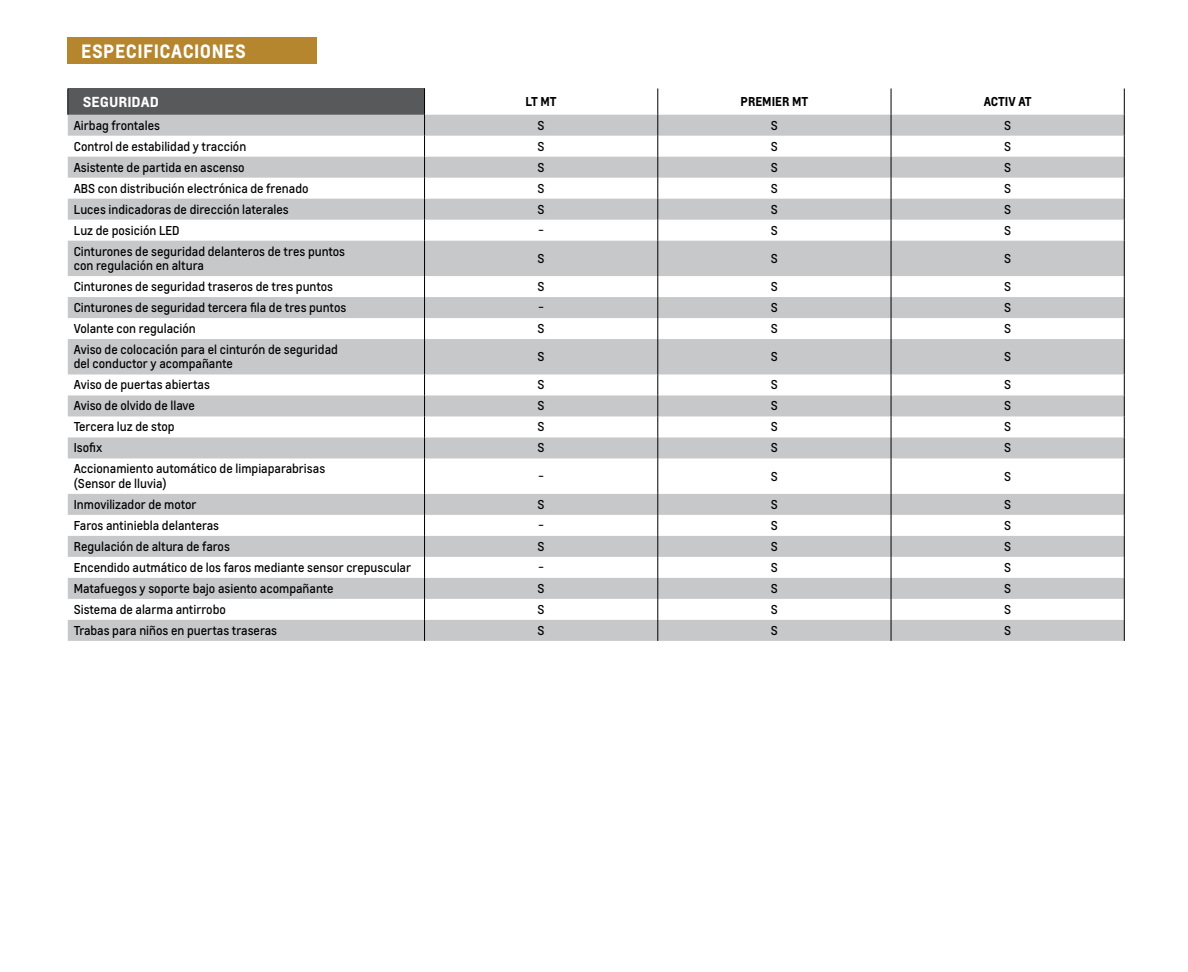
<style>
.page{position:relative;width:1188px;height:972px;background:#fff}
.page>*{position:absolute;margin:0;border:0;box-sizing:border-box;transform-origin:0 0}
.t1{font:700 18px "Louis Global 2";letter-spacing:.03em;color:#fff}
.t2{font:700 13.5px "Louis";color:#fff;scale:1.07 1}
.t3{font:12px/14.4px "Louis";color:#000}
.t4{font:700 12px "Louis";color:#000}
</style>
<div class="page">
<div style="left:68px;top:38px;width:249px;height:26px;background:#b5862d"></div>
<div style="left:68px;top:88px;width:357px;height:27px;background:#58595b"></div>
<svg style="left:68px;top:115px;width:1056px;height:526px;fill:#c7c8ca"></svg>
<svg style="left:68px;top:88px;width:1px;height:27px"></svg>
<hr style="left:658px;top:241px;width:1px;height:35px;background:#000">
<hr style="left:891px;top:241px;width:1px;height:35px;background:#000">
<hr style="left:1124px;top:241px;width:1px;height:35px;background:#000">
<svg style="left:658px;top:276px;width:1px;height:63px"></svg>
<svg style="left:891px;top:276px;width:1px;height:63px"></svg>
<svg style="left:1124px;top:276px;width:1px;height:63px"></svg>
<hr style="left:658px;top:339px;width:1px;height:35px;background:#000">
<hr style="left:891px;top:339px;width:1px;height:35px;background:#000">
<hr style="left:1124px;top:339px;width:1px;height:35px;background:#000">
<svg style="left:658px;top:374px;width:1px;height:84px"></svg>
<svg style="left:891px;top:374px;width:1px;height:84px"></svg>
<svg style="left:1124px;top:374px;width:1px;height:84px"></svg>
<hr style="left:658px;top:458px;width:1px;height:36px;background:#000">
<hr style="left:891px;top:458px;width:1px;height:36px;background:#000">
<hr style="left:1124px;top:458px;width:1px;height:36px;background:#000">
<svg style="left:658px;top:494px;width:1px;height:147px"></svg>
<svg style="left:891px;top:494px;width:1px;height:147px"></svg>
<svg style="left:1124px;top:494px;width:1px;height:147px"></svg>
<hr style="left:424px;top:241px;width:1px;height:35px;background:#000">
<svg style="left:424px;top:276px;width:1px;height:63px"></svg>
<hr style="left:424px;top:339px;width:1px;height:35px;background:#000">
<svg style="left:424px;top:374px;width:1px;height:84px"></svg>
<hr style="left:424px;top:458px;width:1px;height:36px;background:#000">
<svg style="left:424px;top:494px;width:1px;height:147px"></svg>
<svg style="left:424px;top:88px;width:1px;height:153px"></svg>
<svg style="left:657px;top:88px;width:2px;height:153px"></svg>
<svg style="left:891px;top:88px;width:1px;height:153px"></svg>
<svg style="left:1124px;top:88px;width:1px;height:153px"></svg>
<h1 class="t1" style="left:81px;top:38px;width:166px">ESPECIFICACIONES</h1>
<p class="t2" style="left:83px;top:93px;width:72px">SEGURIDAD</p>
<p class="t4" style="left:526px;top:94px;width:33px">LT MT</p>
<p class="t4" style="left:741px;top:94px;width:69px">PREMIER MT</p>
<p class="t4" style="left:984px;top:94px;width:49px">ACTIV AT</p>
<p class="t3" style="left:74px;top:118px;width:88px">Airbag frontales</p>
<p class="t3" style="left:538px;top:118px;width:9px">S</p>
<p class="t3" style="left:771px;top:118px;width:9px">S</p>
<p class="t3" style="left:1004px;top:118px;width:9px">S</p>
<p class="t3" style="left:74px;top:139px;width:174px">Control de estabilidad y tracción</p>
<p class="t3" style="left:538px;top:139px;width:9px">S</p>
<p class="t3" style="left:771px;top:139px;width:9px">S</p>
<p class="t3" style="left:1004px;top:139px;width:9px">S</p>
<p class="t3" style="left:74px;top:160px;width:172px">Asistente de partida en ascenso</p>
<p class="t3" style="left:538px;top:160px;width:9px">S</p>
<p class="t3" style="left:771px;top:160px;width:9px">S</p>
<p class="t3" style="left:1004px;top:160px;width:9px">S</p>
<p class="t3" style="left:74px;top:181px;width:236px">ABS con distribución electrónica de frenado</p>
<p class="t3" style="left:538px;top:181px;width:9px">S</p>
<p class="t3" style="left:771px;top:181px;width:9px">S</p>
<p class="t3" style="left:1004px;top:181px;width:9px">S</p>
<p class="t3" style="left:74px;top:202px;width:217px">Luces indicadoras de dirección laterales</p>
<p class="t3" style="left:538px;top:202px;width:9px">S</p>
<p class="t3" style="left:771px;top:202px;width:9px">S</p>
<p class="t3" style="left:1004px;top:202px;width:9px">S</p>
<p class="t3" style="left:74px;top:223px;width:107px">Luz de posición LED</p>
<p class="t3" style="left:538px;top:223px;width:7px">-</p>
<p class="t3" style="left:771px;top:223px;width:9px">S</p>
<p class="t3" style="left:1004px;top:223px;width:9px">S</p>
<p class="t3" style="left:74px;top:244px;width:273px">Cinturones de seguridad delanteros de tres puntos con regulación en altura</p>
<p class="t3" style="left:538px;top:251px;width:9px">S</p>
<p class="t3" style="left:771px;top:251px;width:9px">S</p>
<p class="t3" style="left:1004px;top:251px;width:9px">S</p>
<p class="t3" style="left:74px;top:279px;width:261px">Cinturones de seguridad traseros de tres puntos</p>
<p class="t3" style="left:538px;top:279px;width:9px">S</p>
<p class="t3" style="left:771px;top:279px;width:9px">S</p>
<p class="t3" style="left:1004px;top:279px;width:9px">S</p>
<p class="t3" style="left:74px;top:300px;width:274px">Cinturones de seguridad tercera fila de tres puntos</p>
<p class="t3" style="left:538px;top:300px;width:7px">-</p>
<p class="t3" style="left:771px;top:300px;width:9px">S</p>
<p class="t3" style="left:1004px;top:300px;width:9px">S</p>
<p class="t3" style="left:74px;top:321px;width:124px">Volante con regulación</p>
<p class="t3" style="left:538px;top:321px;width:9px">S</p>
<p class="t3" style="left:771px;top:321px;width:9px">S</p>
<p class="t3" style="left:1004px;top:321px;width:9px">S</p>
<p class="t3" style="left:74px;top:342px;width:266px">Aviso de colocación para el cinturón de seguridad del conductor y acompañante</p>
<p class="t3" style="left:538px;top:350px;width:9px">S</p>
<p class="t3" style="left:771px;top:350px;width:9px">S</p>
<p class="t3" style="left:1004px;top:350px;width:9px">S</p>
<p class="t3" style="left:74px;top:378px;width:138px">Aviso de puertas abiertas</p>
<p class="t3" style="left:538px;top:378px;width:9px">S</p>
<p class="t3" style="left:771px;top:378px;width:9px">S</p>
<p class="t3" style="left:1004px;top:378px;width:9px">S</p>
<p class="t3" style="left:74px;top:399px;width:123px">Aviso de olvido de llave</p>
<p class="t3" style="left:538px;top:399px;width:9px">S</p>
<p class="t3" style="left:771px;top:399px;width:9px">S</p>
<p class="t3" style="left:1004px;top:399px;width:9px">S</p>
<p class="t3" style="left:74px;top:420px;width:102px">Tercera luz de stop</p>
<p class="t3" style="left:538px;top:420px;width:9px">S</p>
<p class="t3" style="left:771px;top:420px;width:9px">S</p>
<p class="t3" style="left:1004px;top:420px;width:9px">S</p>
<p class="t3" style="left:74px;top:441px;width:30px">Isofix</p>
<p class="t3" style="left:538px;top:441px;width:9px">S</p>
<p class="t3" style="left:771px;top:441px;width:9px">S</p>
<p class="t3" style="left:1004px;top:441px;width:9px">S</p>
<p class="t3" style="left:74px;top:462px;width:253px">Accionamiento automático de limpiaparabrisas (Sensor de lluvia)</p>
<p class="t3" style="left:538px;top:469px;width:7px">-</p>
<p class="t3" style="left:771px;top:469px;width:9px">S</p>
<p class="t3" style="left:1004px;top:469px;width:9px">S</p>
<p class="t3" style="left:74px;top:497px;width:124px">Inmovilizador de motor</p>
<p class="t3" style="left:538px;top:497px;width:9px">S</p>
<p class="t3" style="left:771px;top:497px;width:9px">S</p>
<p class="t3" style="left:1004px;top:497px;width:9px">S</p>
<p class="t3" style="left:74px;top:518px;width:147px">Faros antiniebla delanteras</p>
<p class="t3" style="left:538px;top:518px;width:7px">-</p>
<p class="t3" style="left:771px;top:518px;width:9px">S</p>
<p class="t3" style="left:1004px;top:518px;width:9px">S</p>
<p class="t3" style="left:74px;top:539px;width:158px">Regulación de altura de faros</p>
<p class="t3" style="left:538px;top:539px;width:9px">S</p>
<p class="t3" style="left:771px;top:539px;width:9px">S</p>
<p class="t3" style="left:1004px;top:539px;width:9px">S</p>
<p class="t3" style="left:74px;top:560px;width:339px">Encendido autmático de los faros mediante sensor crepuscular</p>
<p class="t3" style="left:538px;top:560px;width:7px">-</p>
<p class="t3" style="left:771px;top:560px;width:9px">S</p>
<p class="t3" style="left:1004px;top:560px;width:9px">S</p>
<p class="t3" style="left:74px;top:581px;width:261px">Matafuegos y soporte bajo asiento acompañante</p>
<p class="t3" style="left:538px;top:581px;width:9px">S</p>
<p class="t3" style="left:771px;top:581px;width:9px">S</p>
<p class="t3" style="left:1004px;top:581px;width:9px">S</p>
<p class="t3" style="left:74px;top:602px;width:154px">Sistema de alarma antirrobo</p>
<p class="t3" style="left:538px;top:602px;width:9px">S</p>
<p class="t3" style="left:771px;top:602px;width:9px">S</p>
<p class="t3" style="left:1004px;top:602px;width:9px">S</p>
<p class="t3" style="left:74px;top:623px;width:205px">Trabas para niños en puertas traseras</p>
<p class="t3" style="left:538px;top:623px;width:9px">S</p>
<p class="t3" style="left:771px;top:623px;width:9px">S</p>
<p class="t3" style="left:1004px;top:623px;width:9px">S</p>
</div>
